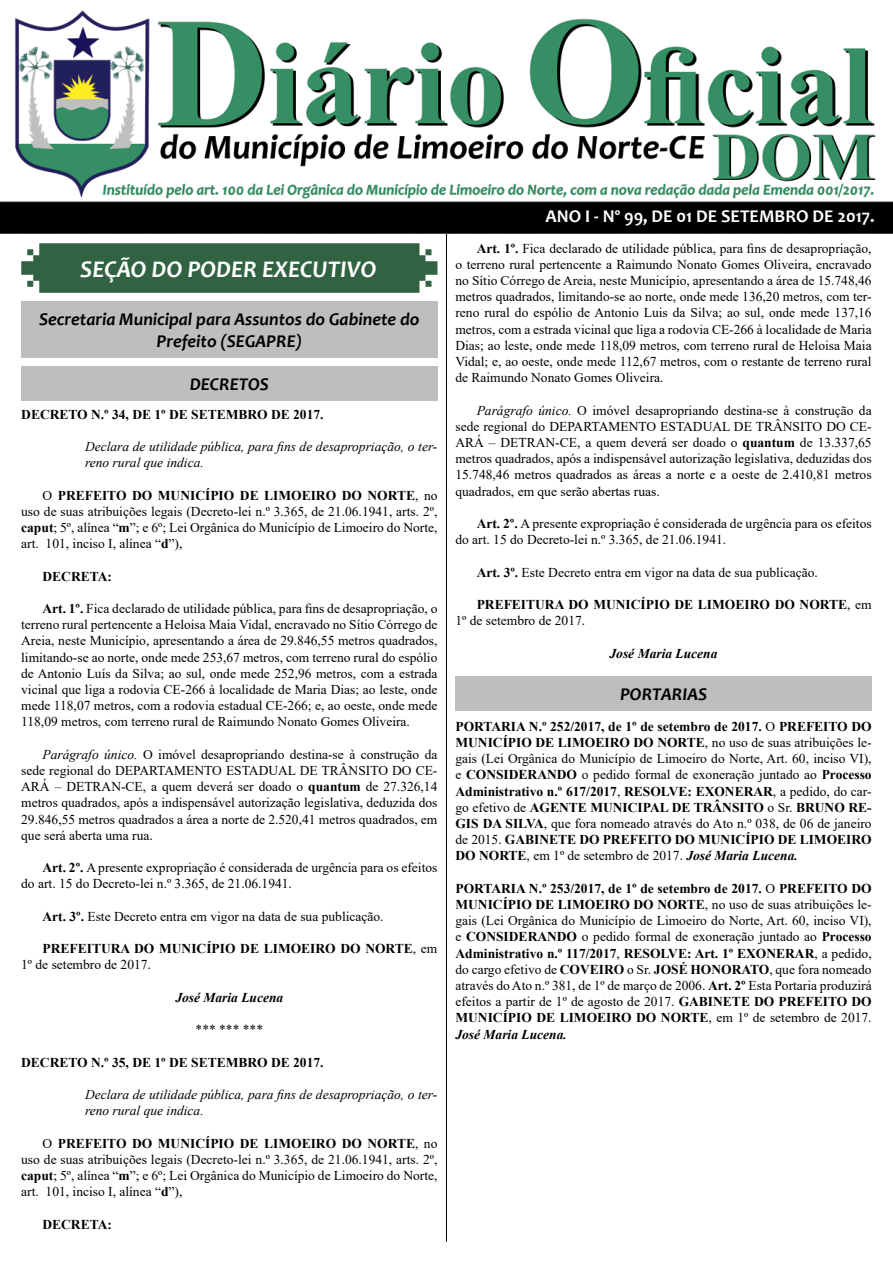
<style>
.page{position:relative;width:893px;height:1263px;background:#fff}
.page>*{position:absolute;margin:0;border:0;box-sizing:border-box;transform-origin:0 0}
.t1{font:italic 700 24px "Candara";color:#fff}
.t2{font:italic 700 18px/21.6px "Candara";color:#000;text-align:center}
.t3{font:700 18px "Candara";color:#fff}
.t4{font:13.5px/16.2px "Times New Roman";color:#000;text-align:justify}
.t5{font:700 13.5px/16.2px "Times New Roman";color:#000}
.t6{font:italic 13.5px/16.2px "Times New Roman";color:#000}
.t7{font:italic 700 13.5px "Times New Roman";color:#000}
.s1{font-weight:700}
.s2{font-style:italic}
.s3{font-weight:400}
.s4{font-weight:700;font-style:italic}
</style>
<div class="page">
<hr style="left:446px;top:222px;width:1px;height:1020px;background:#000">
<img style="left:0;top:10px;width:893px;height:224px">
<svg style="left:21px;top:243px;width:416px;height:50px;background:#3c6a4b"></svg>
<div style="left:455px;top:676px;width:417px;height:34px;background:#bcbec0"></div>
<div style="left:21px;top:301px;width:416px;height:57px;background:#bcbec0"></div>
<div style="left:21px;top:366px;width:416px;height:35px;background:#bcbec0"></div>
<h1 class="t1" style="left:80px;top:254px;width:298px">SEÇÃO DO PODER EXECUTIVO</h1>
<h2 class="t2" style="left:39px;top:308px;width:382px">Secretaria Municipal para Assuntos do Gabinete do<br>Prefeito (SEGAPRE)</h2>
<h2 class="t2" style="left:190px;top:373px;width:81px">DECRETOS</h2>
<p class="t5" style="left:21px;top:406px;width:304px">DECRETO N.º 34, DE 1º DE SETEMBRO DE 2017.</p>
<p class="t6" style="left:85px;top:438px;width:354px">Declara de utilidade pública, para fins de desapropriação, o ter&shy;reno rural que indica.</p>
<p class="t4" style="left:21px;top:486px;width:418px;text-indent:21px">O <span class="s1">PREFEITO DO MUNICÍPIO DE LIMOEIRO DO NORTE</span>, no uso de suas atribuições legais (Decreto-lei n.º 3.365, de 21.06.1941, arts. 2º, <span class="s1">caput</span>; 5º, alínea “<span class="s1">m</span>”; e 6º; Lei Orgânica do Município de Limoeiro do Norte, art. 101, inciso I, alínea “<span class="s1">d</span>”),</p>
<p class="t5" style="left:42px;top:568px;width:71px">DECRETA:</p>
<p class="t4" style="left:21px;top:600px;width:418px;text-indent:21px"><span class="s1">Art. 1º.</span> Fica declarado de utilidade pública, para fins de desapropriação, o terreno rural pertencente a Heloisa Maia Vidal, encravado no Sítio Córrego de Areia, neste Município, apresentando a área de 29.846,55 metros quadrados, limitando-se ao norte, onde mede 253,67 metros, com terreno rural do espólio de Antonio Luís da Silva; ao sul, onde mede 252,96 metros, com a estrada vicinal que liga a rodovia CE-266 à localidade de Maria Dias; ao leste, onde mede 118,07 metros, com a rodovia estadual CE-266; e, ao oeste, onde mede 118,09 metros, com terreno rural de Raimundo Nonato Gomes Oliveira.</p>
<p class="t4" style="left:21px;top:746px;width:418px;text-indent:21px"><span class="s2">Parágrafo único.</span> O imóvel desapropriando destina-se à construção da sede regional do DEPARTAMENTO ESTADUAL DE TRÂNSITO DO CE-ARÁ – DETRAN-CE, a quem deverá ser doado o <span class="s1">quantum</span> de 27.326,14 metros quadrados, após a indispensável autorização legislativa, deduzida dos 29.846,55 metros quadrados a área a norte de 2.520,41 metros quadrados, em que será aberta uma rua.</p>
<p class="t4" style="left:21px;top:859px;width:418px;text-indent:21px"><span class="s1">Art. 2º.</span> A presente expropriação é considerada de urgência para os efeitos do art. 15 do Decreto-lei n.º 3.365, de 21.06.1941.</p>
<p class="t4" style="left:42px;top:908px;width:343px"><span class="s1">Art. 3º.</span> Este Decreto entra em vigor na data de sua publicação.</p>
<p class="t5" style="left:21px;top:940px;width:418px;text-indent:21px">PREFEITURA DO MUNICÍPIO DE LIMOEIRO DO NORTE<span class="s3">, em<br>1º de setembro de 2017.</span></p>
<p class="t7" style="left:175px;top:988px;width:109px">José Maria Lucena</p>
<p class="t4" style="left:196px;top:1021px;width:69px">*** *** ***</p>
<p class="t5" style="left:21px;top:1054px;width:304px">DECRETO N.º 35, DE 1º DE SETEMBRO DE 2017.</p>
<p class="t6" style="left:85px;top:1086px;width:354px">Declara de utilidade pública, para fins de desapropriação, o ter&shy;reno rural que indica.</p>
<p class="t4" style="left:21px;top:1134px;width:418px;text-indent:21px">O <span class="s1">PREFEITO DO MUNICÍPIO DE LIMOEIRO DO NORTE</span>, no uso de suas atribuições legais (Decreto-lei n.º 3.365, de 21.06.1941, arts. 2º, <span class="s1">caput</span>; 5º, alínea “<span class="s1">m</span>”; e 6º; Lei Orgânica do Município de Limoeiro do Norte, art. 101, inciso I, alínea “<span class="s1">d</span>”),</p>
<p class="t5" style="left:42px;top:1216px;width:71px">DECRETA:</p>
<h2 class="t3" style="left:546px;top:205px;width:331px">ANO I - Nº 99, DE 01 DE SETEMBRO DE 2017.</h2>
<p class="t4" style="left:455px;top:240px;width:418px;text-indent:21px"><span class="s1">Art. 1º.</span> Fica declarado de utilidade pública, para fins de desapropriação, o terreno rural pertencente a Raimundo Nonato Gomes Oliveira, encravado no Sítio Córrego de Areia, neste Município, apresentando a área de 15.748,46 metros quadrados, limitando-se ao norte, onde mede 136,20 metros, com ter&shy;reno rural do espólio de Antonio Luis da Silva; ao sul, onde mede 137,16 metros, com a estrada vicinal que liga a rodovia CE-266 à localidade de Maria Dias; ao leste, onde mede 118,09 metros, com terreno rural de Heloisa Maia Vidal; e, ao oeste, onde mede 112,67 metros, com o restante de terreno rural de Raimundo Nonato Gomes Oliveira.</p>
<p class="t4" style="left:455px;top:402px;width:418px;text-indent:21px"><span class="s2">Parágrafo único.</span> O imóvel desapropriando destina-se à construção da sede regional do DEPARTAMENTO ESTADUAL DE TRÂNSITO DO CE-ARÁ – DETRAN-CE, a quem deverá ser doado o <span class="s1">quantum</span> de 13.337,65 metros quadrados, após a indispensável autorização legislativa, deduzidas dos 15.748,46 metros quadrados as áreas a norte e a oeste de 2.410,81 metros quadrados, em que serão abertas ruas.</p>
<p class="t4" style="left:455px;top:515px;width:418px;text-indent:21px"><span class="s1">Art. 2º.</span> A presente expropriação é considerada de urgência para os efeitos do art. 15 do Decreto-lei n.º 3.365, de 21.06.1941.</p>
<p class="t4" style="left:477px;top:564px;width:343px"><span class="s1">Art. 3º.</span> Este Decreto entra em vigor na data de sua publicação.</p>
<p class="t5" style="left:455px;top:596px;width:418px;text-indent:21px">PREFEITURA DO MUNICÍPIO DE LIMOEIRO DO NORTE<span class="s3">, em<br>1º de setembro de 2017.</span></p>
<p class="t7" style="left:610px;top:644px;width:109px">José Maria Lucena</p>
<h2 class="t2" style="left:620px;top:683px;width:89px">PORTARIAS</h2>
<p class="t4" style="left:455px;top:718px;width:418px"><span class="s1">PORTARIA N.º 252/2017, de 1º de setembro de 2017.</span> O <span class="s1">PREFEITO DO MUNICÍPIO DE LIMOEIRO DO NORTE</span>, no uso de suas atribuições le&shy;gais (Lei Orgânica do Município de Limoeiro do Norte, Art. 60, inciso VI), e <span class="s1">CONSIDERANDO</span> o pedido formal de exoneração juntado ao <span class="s1">Processo Administrativo n.º 617/2017</span>, <span class="s1">RESOLVE: EXONERAR</span>, a pedido, do car&shy;go efetivo de <span class="s1">AGENTE MUNICIPAL DE TRÂNSITO</span> o Sr. <span class="s1">BRUNO RE-GIS DA SILVA</span>, que fora nomeado através do Ato n.º 038, de 06 de janeiro de 2015. <span class="s1">GABINETE DO PREFEITO DO MUNICÍPIO DE LIMOEIRO DO NORTE</span>, em 1º de setembro de 2017. <span class="s4">José Maria Lucena.</span></p>
<p class="t4" style="left:455px;top:880px;width:418px"><span class="s1">PORTARIA N.º 253/2017, de 1º de setembro de 2017.</span> O <span class="s1">PREFEITO DO MUNICÍPIO DE LIMOEIRO DO NORTE</span>, no uso de suas atribuições le&shy;gais (Lei Orgânica do Município de Limoeiro do Norte, Art. 60, inciso VI), e <span class="s1">CONSIDERANDO</span> o pedido formal de exoneração juntado ao <span class="s1">Processo Administrativo n.º 117/2017</span>, <span class="s1">RESOLVE: Art. 1º EXONERAR</span>, a pedido, do cargo efetivo de <span class="s1">COVEIRO</span> o Sr. <span class="s1">JOSÉ HONORATO</span>, que fora nomeado através do Ato n.º 381, de 1º de março de 2006. <span class="s1">Art. 2º</span> Esta Portaria produzirá efeitos a partir de 1º de agosto de 2017. <span class="s1">GABINETE DO PREFEITO DO MUNICÍPIO DE LIMOEIRO DO NORTE</span>, em 1º de setembro de 2017.<br><span class="s4">José Maria Lucena.</span></p>
</div>
